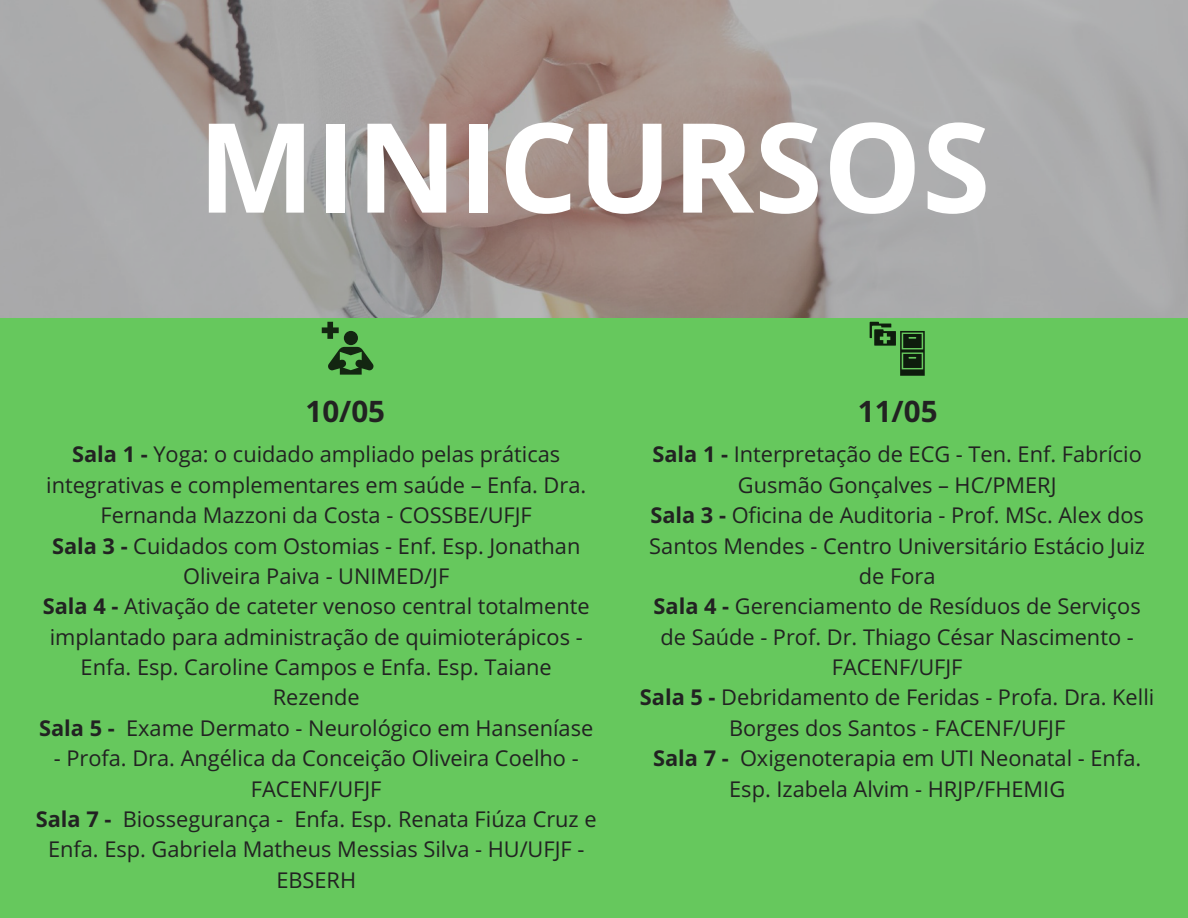
<style>
.page{position:relative;width:1188px;height:918px;background:#66c85d}
.page>*{position:absolute;margin:0;border:0;box-sizing:border-box;transform-origin:0 0}
.t1{font:700 124.5px "Open Sans";color:#fff}
.t2{font:700 29.55px "Open Sans";color:#222}
.t3{font:21.75px/30.3px "Open Sans";color:#222;text-align:center}
.s1{font-weight:700}
</style>
<div class="page">
<svg style="left:870px;top:322px;width:55px;height:54px"></svg>
<svg style="left:322px;top:322px;width:17px;height:17px"></svg>
<div style="left:344px;top:331px;width:14px;height:14px;background:#132611;border-radius:50%"></div>
<svg style="left:328px;top:347px;width:45px;height:28px"></svg>
<img style="left:0;top:0;width:1188px;height:317px">
<h1 class="t1" style="left:198px;top:80px;width:794px">MINICURSOS</h1>
<h2 class="t2" style="left:306px;top:390px;width:81px">10/05</h2>
<h2 class="t2" style="left:858px;top:390px;width:81px">11/05</h2>
<p class="t3" style="left:39px;top:439px;width:556px"><span class="s1">Sala 1 -</span> Yoga: o cuidado ampliado pelas práticas integrativas e complementares em saúde – Enfa. Dra.<br>Fernanda Mazzoni da Costa - COSSBE/UFJF<br><span class="s1">Sala 3 -</span> Cuidados com Ostomias - Enf. Esp. Jonathan Oliveira Paiva - UNIMED/JF<br><span class="s1">Sala 4 -</span> Ativação de cateter venoso central totalmente implantado para administração de quimioterápicos - Enfa. Esp. Caroline Campos e Enfa. Esp. Taiane Rezende<br><span class="s1">Sala 5 -</span> Exame Dermato - Neurológico em Hanseníase</p>
<p class="t3" style="left:36px;top:743px;width:562px">- Profa. Dra. Angélica da Conceição Oliveira Coelho - FACENF/UFJF<br><span class="s1">Sala 7 -</span> Biossegurança - Enfa. Esp. Renata Fiúza Cruz e Enfa. Esp. Gabriela Matheus Messias Silva - HU/UFJF - EBSERH</p>
<p class="t3" style="left:640px;top:439px;width:516px"><span class="s1">Sala 1 -</span> Interpretação de ECG - Ten. Enf. Fabrício Gusmão Gonçalves – HC/PMERJ<br><span class="s1">Sala 3 -</span> Oficina de Auditoria - Prof. MSc. Alex dos Santos Mendes - Centro Universitário Estácio Juiz de Fora<br><span class="s1">Sala 4 -</span> Gerenciamento de Resíduos de Serviços de Saúde - Prof. Dr. Thiago César Nascimento - FACENF/UFJF<br><span class="s1">Sala 5 -</span> Debridamento de Feridas - Profa. Dra. Kelli Borges dos Santos - FACENF/UFJF<br><span class="s1">Sala 7 -</span> Oxigenoterapia em UTI Neonatal - Enfa.<br>Esp. Izabela Alvim - HRJP/FHEMIG</p>
</div>
